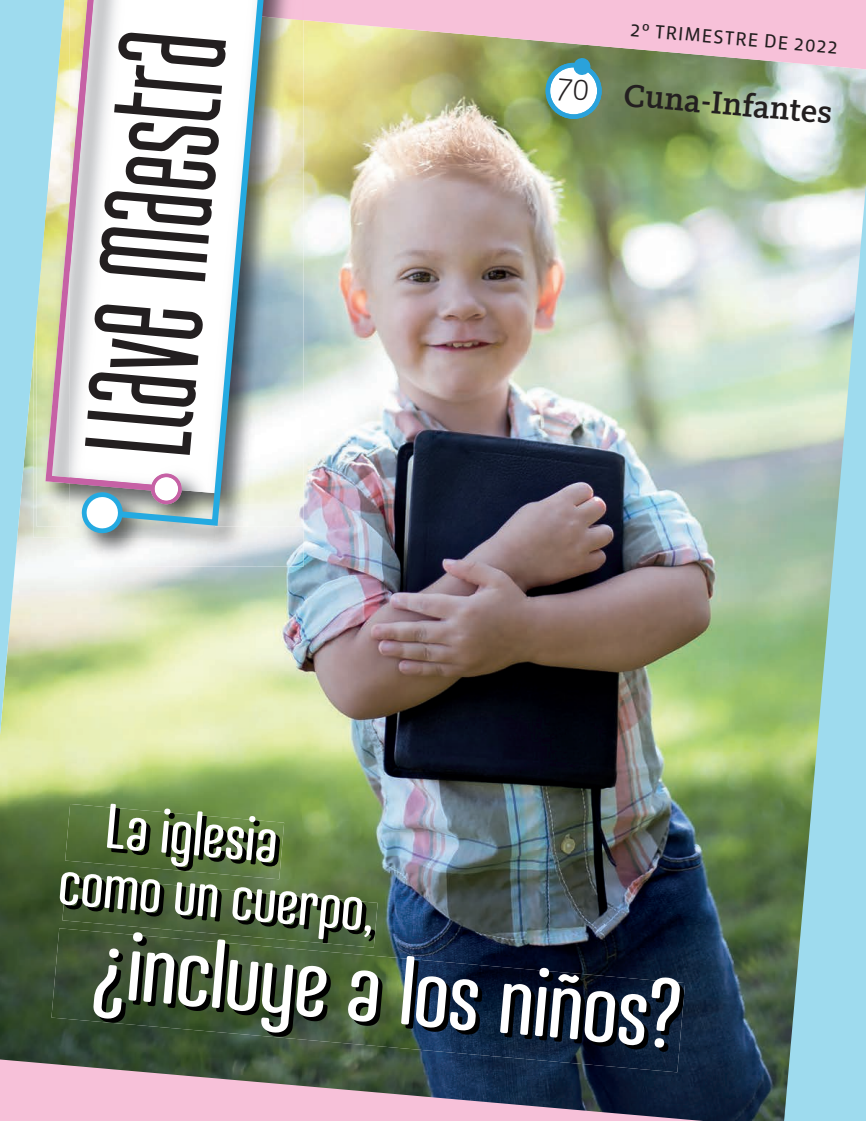
<style>
.page{position:relative;width:866px;height:1121px;background:#fff}
.page>*{position:absolute;margin:0;border:0;box-sizing:border-box;transform-origin:0 0}
.t1{font:150px "Header 11";color:#231f20}
.t2{font:97.5px "Nephrite";color:#fff}
.t3{font:63px/60px "Nephrite";color:#fff}
.t4{font:500 33px "FF Kievit Slab";color:#231f20}
.t5{font:18px "FF Sanuk";color:#231f20}
.s1{font-family:"FF Sanuk";font-weight:300;font-size:30px}
</style>
<div class="page">
<img style="left:0;top:71px;width:782px;height:988px">
<svg style="left:0;top:1059px;width:782px;height:62px;background:#8f7c90"></svg>
<svg style="left:0;top:0;width:66px;height:769px;background:#b9ded4"></svg>
<svg style="left:303px;top:0;width:479px;height:71px;background:#dabbb0"></svg>
<svg style="left:782px;top:0;width:84px;height:1121px;background:#b0d0cb"></svg>
<img style="left:33px;top:353px;width:37px;height:185px">
<img style="left:33px;top:0;width:4px;height:353px">
<img style="left:37px;top:316px;width:33px;height:210px">
<img style="left:37px;top:0;width:8px;height:316px">
<svg style="left:45px;top:0;width:25px;height:492px;background:#d1d0c1"></svg>
<svg style="left:543px;top:57px;width:61px;height:64px"></svg>
<img style="left:257px;top:526px;width:46px;height:40px">
<img style="left:70px;top:529px;width:187px;height:37px">
<svg style="left:303px;top:0;width:1px;height:20px"></svg>
<img style="left:274px;top:20px;width:29px;height:506px">
<img style="left:70px;top:490px;width:145px;height:48px">
<img style="left:70px;top:0;width:25px;height:490px">
<svg style="left:95px;top:0;width:179px;height:529px"></svg>
<svg style="left:81px;top:491px;width:43px;height:43px"></svg>
<img style="left:65px;top:804px;width:219px;height:71px">
<img style="left:62px;top:875px;width:316px;height:53px">
<img style="left:51px;top:928px;width:634px;height:144px">
<h1 class="t1" style="left:64px;top:448px;width:426px;rotate:-85deg">Llave maestra</h1>
<p class="t5" style="left:631px;top:19px;width:210px;rotate:5deg">2º TRIMESTRE DE 2022</p>
<p class="t4" style="left:559px;top:69px;width:277px;rotate:5deg"><span class="s1">70</span> Cuna-Infantes</p>
<p class="t3" style="left:66px;top:793px;width:319px;text-indent:42px;rotate:5deg">La iglesia como un cuerpo,</p>
<h2 class="t2" style="left:98px;top:912px;width:592px;rotate:5deg">¿incluye a los niños?</h2>
</div>
